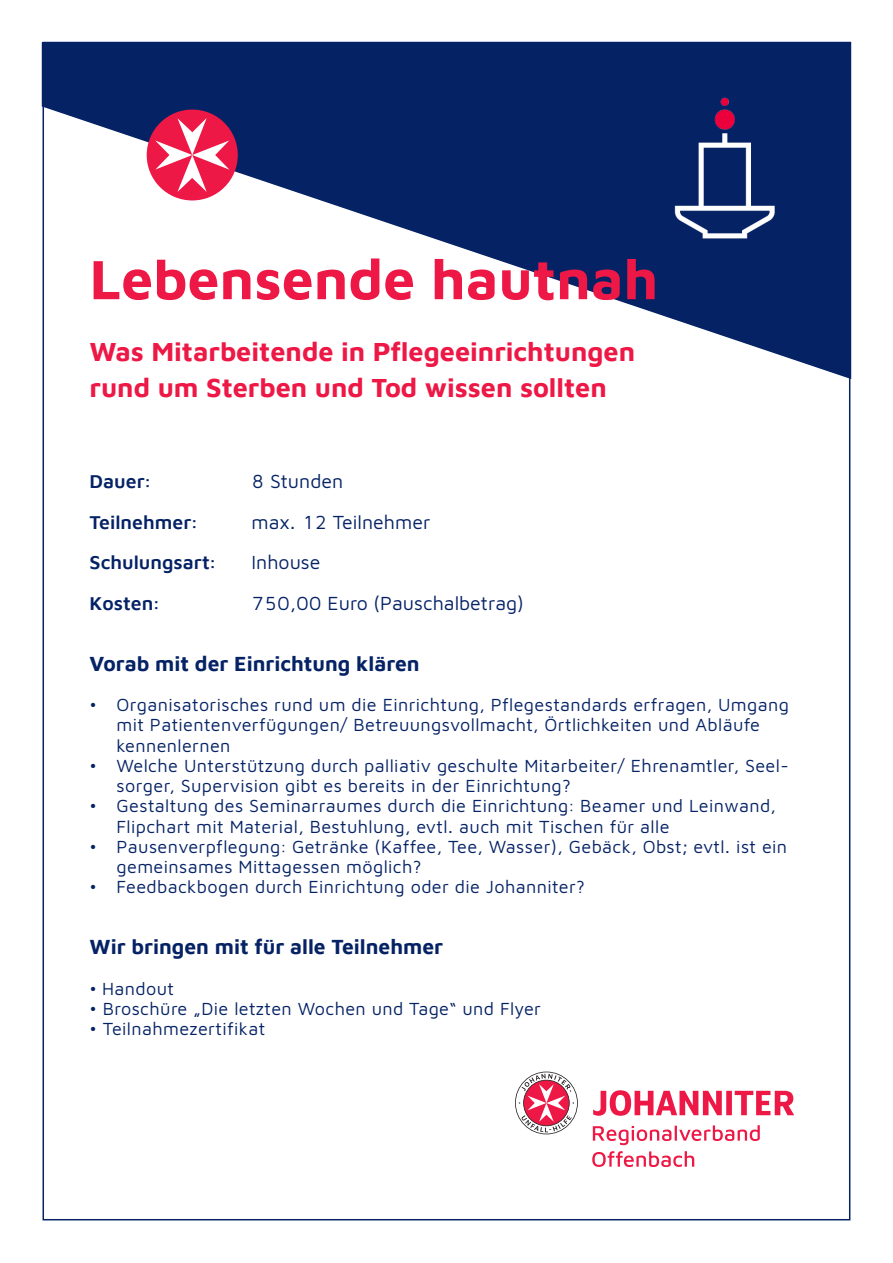
<style>
.page{position:relative;width:893px;height:1263px;background:#fff}
.page>*{position:absolute;margin:0;border:0;box-sizing:border-box;transform-origin:0 0}
.t1{font:700 57px "Maven Pro";color:#ed1845}
.t2{font:700 27px "Maven Pro";color:#ed1845}
.t3{font:700 21px "Maven Johanniter";color:#052265}
.t4{font:19.5px "Maven Johanniter";color:#052265}
.t5{font:600 19.5px "Maven Johanniter";color:#052265}
.t6{font:18px/20.2px "Maven Johanniter";letter-spacing:.02em;color:#052265}
</style>
<div class="page">
<svg style="left:41px;top:41px;width:811px;height:339px"></svg>
<img style="left:647px;top:91px;width:156px;height:156px">
<svg style="left:147px;top:110px;width:91px;height:90px"></svg>
<svg style="left:592px;top:1151px;width:102px;height:16px"></svg>
<svg style="left:515px;top:1071px;width:279px;height:74px"></svg>
<p class="t1" style="left:90px;top:239px;width:570px">Lebensende hautnah</p>
<p class="t2" style="left:90px;top:332px;width:547px">Was Mitarbeitende in Pflegeeinrichtungen</p>
<p class="t2" style="left:90px;top:368px;width:519px">rund um Sterben und Tod wissen sollten</p>
<p class="t5" style="left:90px;top:468px;width:63px">Dauer:</p>
<p class="t4" style="left:252px;top:468px;width:93px">8 Stunden</p>
<p class="t5" style="left:90px;top:508px;width:109px">Teilnehmer:</p>
<p class="t4" style="left:252px;top:509px;width:180px">max. 12 Teilnehmer</p>
<p class="t5" style="left:90px;top:549px;width:128px">Schulungsart:</p>
<p class="t4" style="left:252px;top:549px;width:70px">Inhouse</p>
<p class="t5" style="left:90px;top:589px;width:71px">Kosten:</p>
<p class="t4" style="left:252px;top:590px;width:274px">750,00 Euro (Pauschalbetrag)</p>
<p class="t3" style="left:90px;top:648px;width:332px">Vorab mit der Einrichtung klären</p>
<p class="t6" style="left:117px;top:694px;width:674px;text-indent:-27px">• Organisatorisches rund um die Einrichtung, Pflegestandards erfragen, Umgang mit Patientenverfügungen/ Betreuungsvollmacht, Örtlichkeiten und Abläufe kennenlernen</p>
<p class="t6" style="left:117px;top:754px;width:674px;text-indent:-27px">• Welche Unterstützung durch palliativ geschulte Mitarbeiter/ Ehrenamtler, Seel&shy;sorger, Supervision gibt es bereits in der Einrichtung?</p>
<p class="t6" style="left:117px;top:795px;width:661px;text-indent:-27px">• Gestaltung des Seminarraumes durch die Einrichtung: Beamer und Leinwand,<br>Flipchart mit Material, Bestuhlung, evtl. auch mit Tischen für alle</p>
<p class="t6" style="left:117px;top:835px;width:672px;text-indent:-27px">• Pausenverpflegung: Getränke (Kaffee, Tee, Wasser), Gebäck, Obst; evtl. ist ein gemeinsames Mittagessen möglich?</p>
<p class="t6" style="left:90px;top:876px;width:497px">• Feedbackbogen durch Einrichtung oder die Johanniter?</p>
<p class="t3" style="left:90px;top:932px;width:355px">Wir bringen mit für alle Teilnehmer</p>
<p class="t6" style="left:90px;top:977px;width:86px">• Handout</p>
<p class="t6" style="left:90px;top:997px;width:453px">• Broschüre „Die letzten Wochen und Tage“ und Flyer</p>
<p class="t6" style="left:90px;top:1018px;width:177px">• Teilnahmezertifikat</p>
</div>
